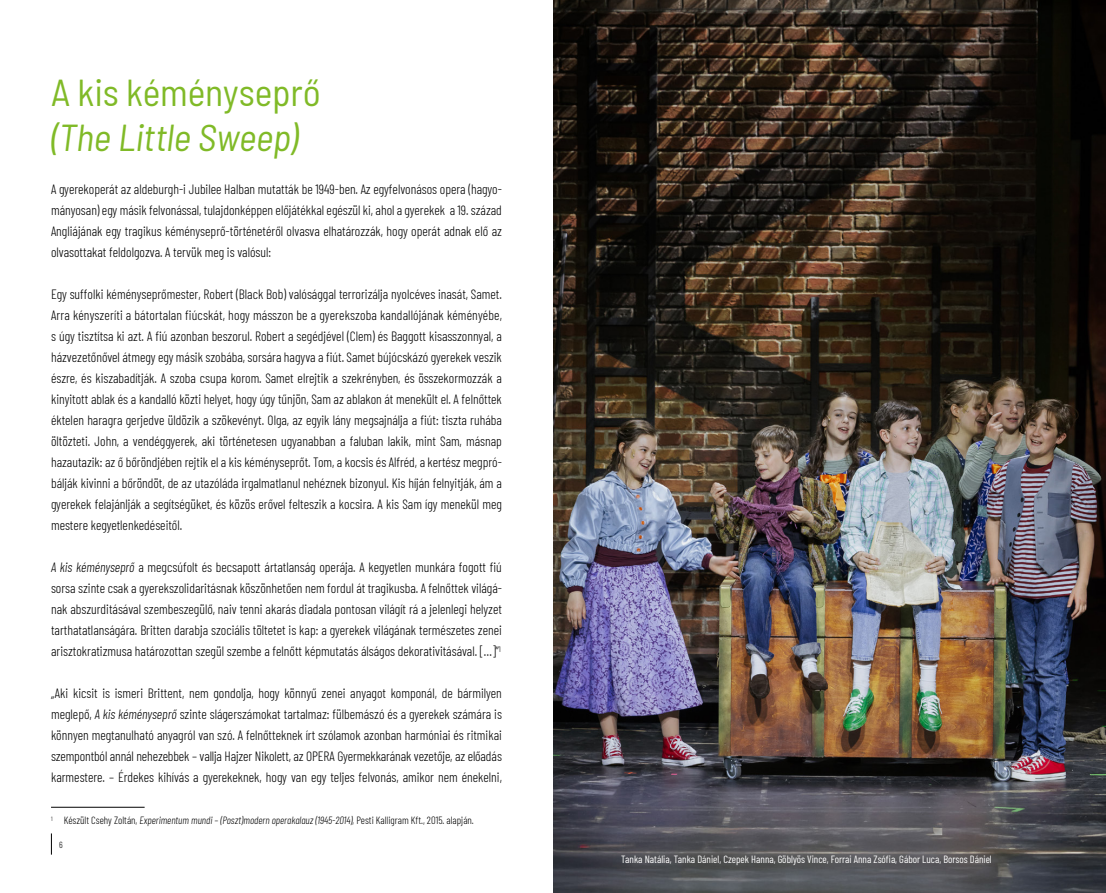
<style>
.page{position:relative;width:1106px;height:893px;background:#fff}
.page>*{position:absolute;margin:0;border:0;box-sizing:border-box;transform-origin:0 0}
.t1{font:italic semi-condensed 37.5px "Barlow";letter-spacing:-.005em;color:#80ba27}
.t2{font:semi-condensed 37.5px "Barlow";letter-spacing:-.005em;color:#80ba27}
.t3{font:300 13.5px/21px "Barlow Condensed";color:#000;text-align:justify}
.t4{font:italic 300 10.5px "Barlow Condensed";color:#000}
.t5{font:10.5px "Barlow Condensed";color:#fff}
.t6{font:300 9px "Barlow Condensed";color:#000}
.s1{font-style:italic}
.s2{font-style:normal}
</style>
<div class="page">
<svg style="left:51px;top:833px;width:1px;height:22px"></svg>
<hr style="left:51px;top:807px;width:94px;height:1px;background:#000">
<img style="left:553px;top:0;width:553px;height:893px">
<h1 class="t2" style="left:51px;top:65px;width:271px">A kis kéményseprő</h1>
<h1 class="t1" style="left:51px;top:110px;width:248px">(The Little Sweep)</h1>
<p class="t3" style="left:51px;top:178px;width:452px">A gyerekoperát az aldeburgh-i Jubilee Halban mutatták be 1949-ben. Az egyfelvonásos opera (hagyo&shy;mányosan) egy másik felvonással, tulajdonképpen előjátékkal egészül ki, ahol a gyerekek a 19. század Angliájának egy tragikus kéményseprő-történetéről olvasva elhatározzák, hogy operát adnak elő az olvasottakat feldolgozva. A tervük meg is valósul:</p>
<p class="t3" style="left:51px;top:283px;width:452px">Egy suffolki kéményseprőmester, Robert (Black Bob) valósággal terrorizálja nyolcéves inasát, Samet.<br>Arra kényszeríti a bátortalan fiúcskát, hogy másszon be a gyerekszoba kandallójának kéményébe, s úgy tisztítsa ki azt. A fiú azonban beszorul. Robert a segédjével (Clem) és Baggott kisasszonnyal, a házvezetőnővel átmegy egy másik szobába, sorsára hagyva a fiút. Samet bújócskázó gyerekek veszik észre, és kiszabadítják. A szoba csupa korom. Samet elrejtik a szekrényben, és összekormozzák a kinyitott ablak és a kandalló közti helyet, hogy úgy tűnjön, Sam az ablakon át menekült el. A felnőttek éktelen haragra gerjedve üldözik a szökevényt. Olga, az egyik lány megsajnálja a fiút: tiszta ruhába öltözteti. John, a vendéggyerek, aki történetesen ugyanabban a faluban lakik, mint Sam, másnap hazautazik: az ő bőröndjében rejtik el a kis kéményseprőt. Tom, a kocsis és Alfréd, a kertész megpró&shy;bálják kivinni a bőröndöt, de az utazóláda irgalmatlanul nehéznek bizonyul. Kis híján felnyitják, ám a gyerekek felajánlják a segítségüket, és közös erővel felteszik a kocsira. A kis Sam így menekül meg mestere kegyetlenkedéseitől.</p>
<p class="t3" style="left:51px;top:556px;width:452px"><span class="s1">A kis kéményseprő</span> a megcsúfolt és becsapott ártatlanság operája. A kegyetlen munkára fogott fiú sorsa szinte csak a gyerekszolidaritásnak köszönhetően nem fordul át tragikusba. A felnőttek világá&shy;nak abszurditásával szembeszegülő, naiv tenni akarás diadala pontosan világít rá a jelenlegi helyzet tarthatatlanságára. Britten darabja szociális töltetet is kap: a gyerekek világának természetes zenei arisztokratizmusa határozottan szegül szembe a felnőtt képmutatás álságos dekorativitásával. […]”<sup>1</sup></p>
<p class="t3" style="left:51px;top:682px;width:452px">„Aki kicsit is ismeri Brittent, nem gondolja, hogy könnyű zenei anyagot komponál, de bármilyen meglepő, <span class="s1">A kis kéményseprő</span> szinte slágerszámokat tartalmaz: fülbemászó és a gyerekek számára is könnyen megtanulható anyagról van szó. A felnőtteknek írt szólamok azonban harmóniai és ritmikai szempontból annál nehezebbek – vallja Hajzer Nikolett, az OPERA Gyermekkarának vezetője, az előadás karmestere. – Érdekes kihívás a gyerekeknek, hogy van egy teljes felvonás, amikor nem énekelni,</p>
<p class="t4" style="left:51px;top:813px;width:424px"><sup>1</sup> <span class="s2">Készült Csehy Zoltán,</span> Experimentum mundi – (Poszt)modern operakalauz (1945-2014), <span class="s2">Pesti Kalligram Kft., 2015. alapján.</span></p>
<p class="t6" style="left:59px;top:839px;width:5px">6</p>
<p class="t5" style="left:621px;top:852px;width:372px">Tanka Natália, Tanka Dániel, Czepek Hanna, Göblyös Vince, Forrai Anna Zsófia, Gábor Luca, Borsos Dániel</p>
</div>
